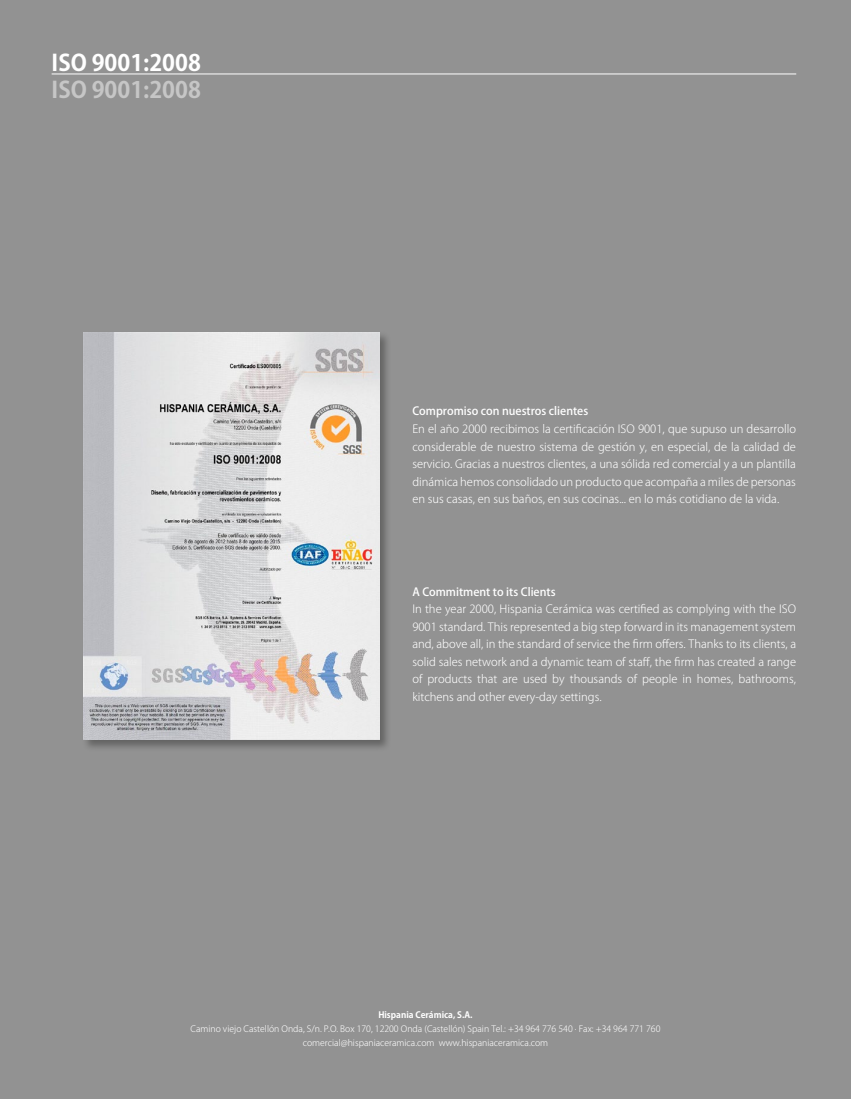
<style>
.page{position:relative;width:851px;height:1099px;background:#fff}
.page>*{position:absolute;margin:0;border:0;box-sizing:border-box;transform-origin:0 0}
.t1{font:700 22.5px "Koz Go Pro";color:#fff}
.t2{font:700 22.5px "Koz Go Pro";color:#c6c6c6}
.t3{font:300 11.25px/17.5px "Koz Go Pro";color:#fff;text-align:justify}
.t4{font:500 11.25px "Koz Go Pro";color:#fff}
.t5{font:300 8.75px/13.8px "Koz Go Pr 6 N";color:#fff;text-align:center}
.t6{font:700 8.75px "Koz Go Pr 6 N";color:#fff}
</style>
<div class="page">
<div style="left:0;top:0;width:850px;height:1098px;background:#929292"></div>
<hr style="left:52px;top:74px;width:744px;height:1px;background:#fff">
<div style="left:81px;top:331px;width:310px;height:420px;background:#1d1d1b;opacity:.4"></div>
<img style="left:83px;top:332px;width:296px;height:408px">
<h1 class="t1" style="left:52px;top:48px;width:151px">ISO 9001:2008</h1>
<h1 class="t2" style="left:52px;top:75px;width:151px">ISO 9001:2008</h1>
<p class="t4" style="left:412px;top:404px;width:177px">Compromiso con nuestros clientes</p>
<p class="t3" style="left:412px;top:420px;width:385px">En el año 2000 recibimos la certificación ISO 9001, que supuso un desarrollo considerable de nuestro sistema de gestión y, en especial, de la calidad de servicio. Gracias a nuestros clientes, a una sólida red comercial y a un plantilla dinámica hemos consolidado un producto que acompaña a miles de personas en sus casas, en sus baños, en sus cocinas... en lo más cotidiano de la vida.</p>
<p class="t4" style="left:412px;top:584px;width:145px">A Commitment to its Clients</p>
<p class="t3" style="left:412px;top:600px;width:385px">In the year 2000, Hispania Cerámica was certified as complying with the ISO 9001 standard. This represented a big step forward in its management system and, above all, in the standard of service the firm offers. Thanks to its clients, a solid sales network and a dynamic team of staff, the firm has created a range of products that are used by thousands of people in homes, bathrooms, kitchens and other every-day settings.</p>
<p class="t6" style="left:378px;top:1010px;width:96px">Hispania Cerámica, S.A.</p>
<p class="t5" style="left:190px;top:1022px;width:471px">Camino viejo Castellón Onda, S/n. P.O. Box 170, 12200 Onda (Castellón) Spain Tel.: +34 964 776 540 · Fax: +34 964 771 760 comercial@hispaniaceramica.com www.hispaniaceramica.com</p>
</div>
